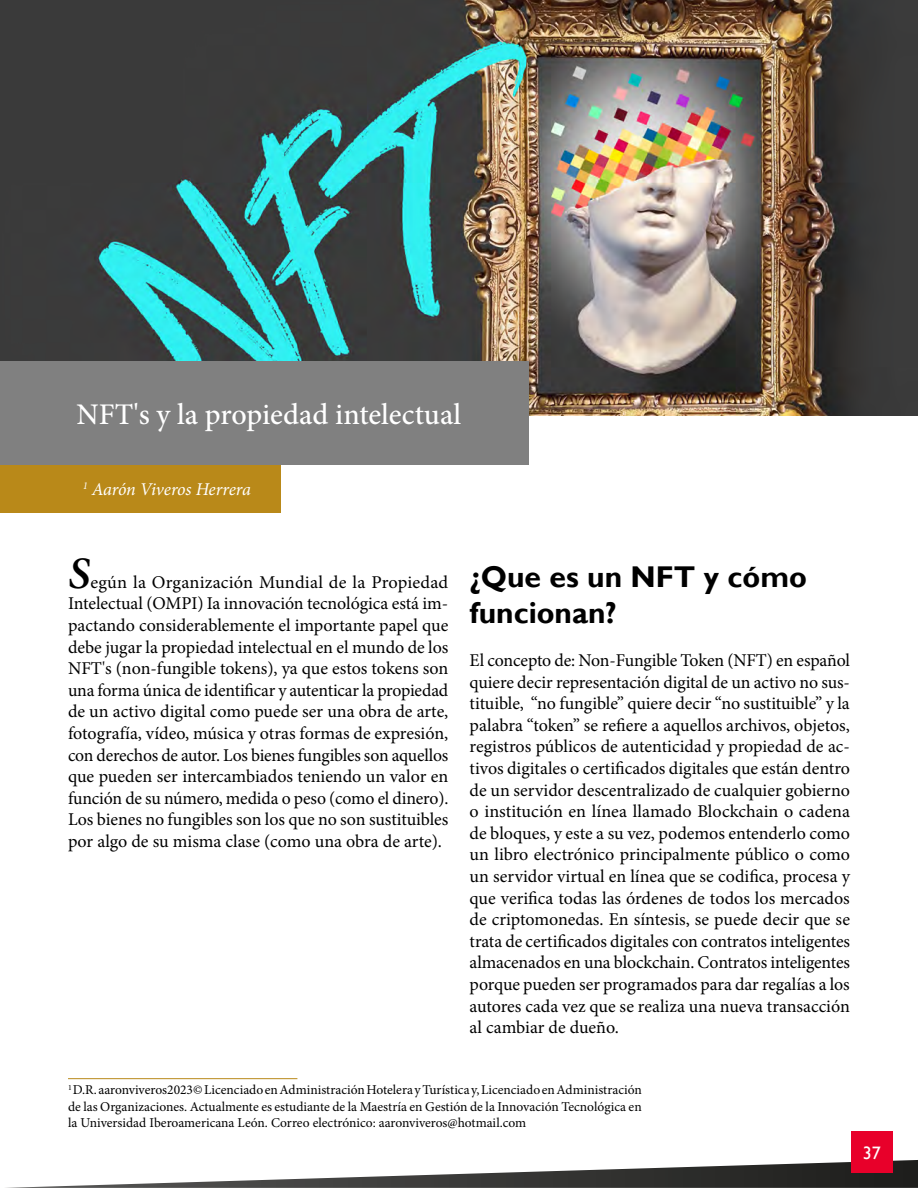
<style>
.page{position:relative;width:918px;height:1188px;background:#fff}
.page>*{position:absolute;margin:0;border:0;box-sizing:border-box;transform-origin:0 0}
.t1{font:italic 600 45px "Minion Pro";color:#000}
.t2{font:500 30px "Minion Pro";color:#fff}
.t3{font:700 30px/36px "Gill Sans";color:#000}
.t4{font:18px/21.6px "Minion Pro";color:#000;text-align:justify}
.t5{font:italic 18px "Minion Pro";letter-spacing:-.015em;color:#fff}
.t6{font:18px "Gill Sans";color:#fff}
.t7{font:13.5px/16.5px "Minion Pro";color:#000;text-align:justify}
</style>
<div class="page">
<img style="left:0;top:0;width:918px;height:416px">
<div style="left:0;top:361px;width:528px;height:104px;background:#808080"></div>
<div style="left:0;top:465px;width:281px;height:47px;background:#b98919"></div>
<hr style="left:68px;top:1078px;width:229px;height:1px;background:#b98919">
<svg style="left:6px;top:1160px;width:912px;height:28px"></svg>
<div style="left:851px;top:1132px;width:42px;height:41px;background:#e8002a"></div>
<h2 class="t2" style="left:77px;top:394px;width:386px">NFT's y la propiedad intelectual</h2>
<p class="t5" style="left:83px;top:477px;width:170px"><sup>1</sup> Aarón Viveros Herrera</p>
<h1 class="t1" style="left:68px;top:542px;width:24px">S</h1>
<p class="t4" style="left:68px;top:571px;width:382px;text-indent:23px">egún la Organización Mundial de la Propiedad Intelectual (OMPI) Ia innovación tecnológica está im&shy;pactando considerablemente el importante papel que debe jugar la propiedad intelectual en el mundo de los NFT's (non-fungible tokens), ya que estos tokens son una forma única de identificar y autenticar la propiedad de un activo digital como puede ser una obra de arte, fotografía, vídeo, música y otras formas de expresión, con derechos de autor. Los bienes fungibles son aquellos que pueden ser intercambiados teniendo un valor en función de su número, medida o peso (como el dinero).<br>Los bienes no fungibles son los que no son sustituibles por algo de su misma clase (como una obra de arte).</p>
<h2 class="t3" style="left:470px;top:560px;width:339px">¿Que es un NFT y cómo funcionan?</h2>
<p class="t4" style="left:470px;top:649px;width:382px">El concepto de: Non-Fungible Token (NFT) en español quiere decir representación digital de un activo no sus&shy;tituible, “no fungible” quiere decir “no sustituible” y la palabra “token” se refiere a aquellos archivos, objetos, registros públicos de autenticidad y propiedad de ac&shy;tivos digitales o certificados digitales que están dentro de un servidor descentralizado de cualquier gobierno o institución en línea llamado Blockchain o cadena de bloques, y este a su vez, podemos entenderlo como un libro electrónico principalmente público o como un servidor virtual en línea que se codifica, procesa y que verifica todas las órdenes de todos los mercados de criptomonedas. En síntesis, se puede decir que se trata de certificados digitales con contratos inteligentes almacenados en una blockchain. Contratos inteligentes porque pueden ser programados para dar regalías a los autores cada vez que se realiza una nueva transacción al cambiar de dueño.</p>
<p class="t7" style="left:68px;top:1082px;width:575px"><sup>1</sup> D.R. aaronviveros2023© Licenciado en Administración Hotelera y Turística y, Licenciado en Administración de las Organizaciones. Actualmente es estudiante de la Maestría en Gestión de la Innovación Tecnológica en la Universidad Iberoamericana León. Correo electrónico: aaronviveros@hotmail.com</p>
<p class="t6" style="left:863px;top:1142px;width:19px">37</p>
</div>
